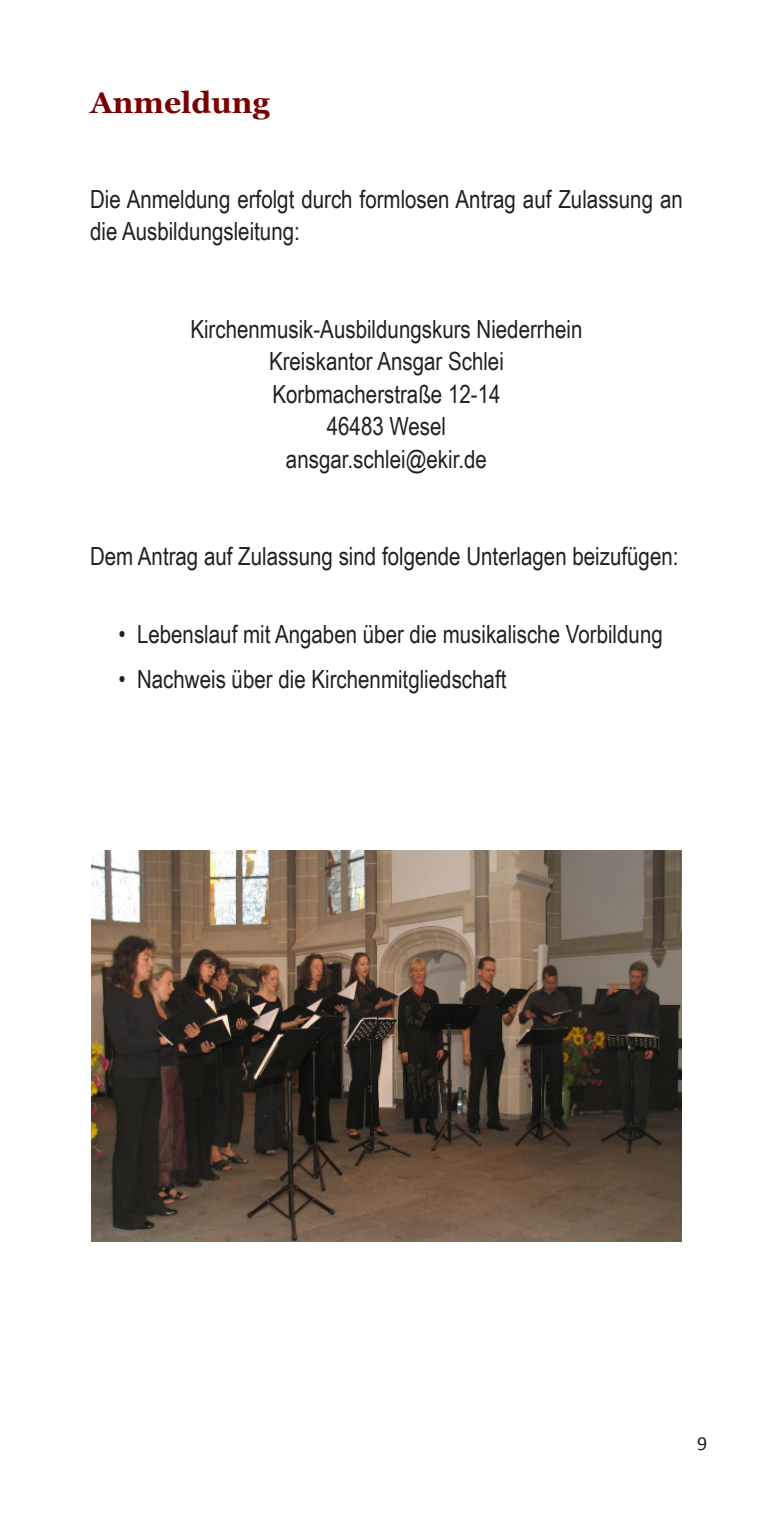
<style>
.page{position:relative;width:773px;height:1517px;background:#fff}
.page>*{position:absolute;margin:0;border:0;box-sizing:border-box;transform-origin:0 0}
.t1{font:700 30px "Georgia";color:#790100}
.t2{font:25px/32.5px "Arial Narrow";color:#231f20}
.t3{font:20px "Calibri";color:#231f20}
</style>
<div class="page">
<img style="left:91px;top:850px;width:590px;height:391px">
<p class="t1" style="left:90px;top:83px;width:181px">Anmeldung</p>
<p class="t2" style="left:90px;top:182px;width:594px">Die Anmeldung erfolgt durch formlosen Antrag auf Zulassung an die Ausbildungsleitung:</p>
<p class="t2" style="left:190px;top:312px;width:393px">Kirchenmusik-Ausbildungskurs Niederrhein</p>
<p class="t2" style="left:269px;top:344px;width:236px">Kreiskantor Ansgar Schlei</p>
<p class="t2" style="left:272px;top:377px;width:229px">Korbmacherstraße 12-14</p>
<p class="t2" style="left:327px;top:409px;width:121px">46483 Wesel</p>
<p class="t2" style="left:286px;top:442px;width:202px">ansgar.schlei@ekir.de</p>
<p class="t2" style="left:90px;top:539px;width:590px">Dem Antrag auf Zulassung sind folgende Unterlagen beizufügen:</p>
<p class="t2" style="left:118px;top:617px;width:546px">• Lebenslauf mit Angaben über die musikalische Vorbildung</p>
<p class="t2" style="left:118px;top:662px;width:389px">• Nachweis über die Kirchenmitgliedschaft</p>
<p class="t3" style="left:697px;top:1430px;width:12px">9</p>
</div>
